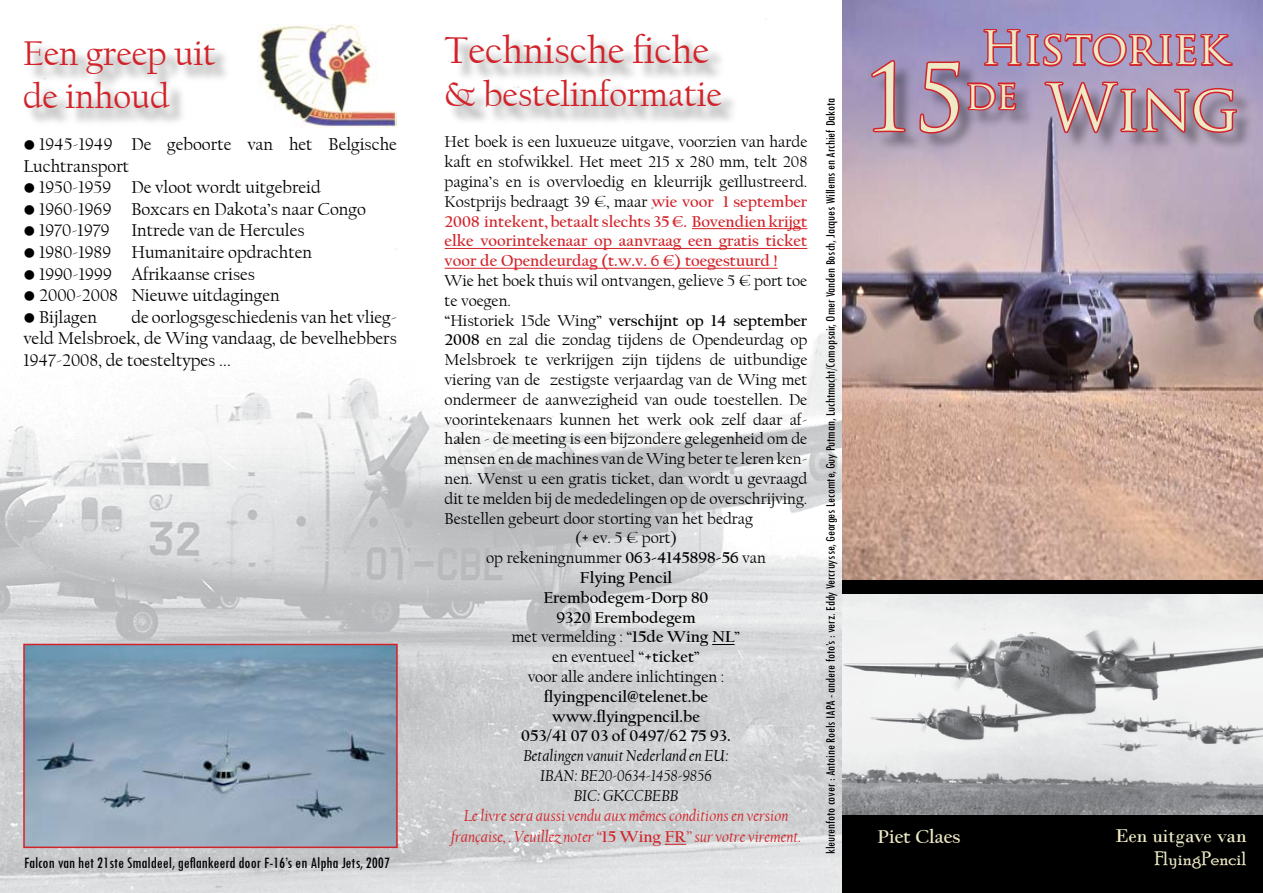
<style>
.page{position:relative;width:1263px;height:893px;background:#fff}
.page>*{position:absolute;margin:0;border:0;box-sizing:border-box;transform-origin:0 0}
.t1{font:90px "Trajan Pro";color:#efeac6}
.t2{font:63px "Trajan Pro";color:#efeac6}
.t3{font:45px "Trajan Pro";color:#efeac6}
.t4{font:39px "Californian FB";color:#d2232a}
.t5{font:36px/43.2px "Californian FB";color:#d2232a}
.t6{font:19.5px "Bodoni";color:#efeac6}
.t7{font:19.5px "Poor Richard";color:#efeac6}
.t8{font:700 19.5px "Californian FB";color:#efeac6}
.t9{font:18px/21.6px "Californian FB";color:#000}
.t10{font:16.5px/19.8px "Californian FB";color:#000;text-align:justify}
.t11{font:700 16.5px/19.8px "Californian FB";color:#000;text-align:center}
.t12{font:italic 16.5px/21.6px "Californian FB";color:#d2232a;text-align:center}
.t13{font:italic 16.5px/19.8px "Californian FB";color:#000;text-align:center}
.t14{font:500 condensed 16.5px "Tw Cen";color:#000}
.t15{font:500 condensed 13.5px "Tw Cen";color:#000}
.s1{font-weight:700;color:#d2232a}
.s2{font-weight:400}
.s3{font-weight:700}
.s4{font-weight:700;font-style:normal}
</style>
<div class="page">
<img style="left:0;top:19px;width:842px;height:874px">
<div style="left:842px;top:0;width:421px;height:893px;background:#000"></div>
<img style="left:842px;top:0;width:421px;height:580px">
<div style="left:447px;top:36px;width:293px;height:91px;background:#000;opacity:.57"></div>
<hr style="left:692px;top:228px;width:115px;height:1px;background:#d2232a">
<hr style="left:445px;top:248px;width:362px;height:1px;background:#d2232a">
<hr style="left:445px;top:268px;width:332px;height:1px;background:#d2232a">
<svg style="left:712px;top:644px;width:22px;height:1px"></svg>
<svg style="left:665px;top:844px;width:21px;height:1px"></svg>
<div style="left:25px;top:41px;width:208px;height:87px;background:#000;opacity:.57"></div>
<div style="left:873px;top:62px;width:383px;height:92px;background:#000;opacity:.35"></div>
<svg style="left:869px;top:59px;width:38px;height:75px;background:#a47490"></svg>
<svg style="left:918px;top:0;width:321px;height:157px;background:#aa85a4"></svg>
<img style="left:26px;top:647px;width:369px;height:198px">
<div style="left:23px;top:644px;width:375px;height:204px;border:2px solid #d2232a"></div>
<img style="left:257px;top:24px;width:140px;height:105px">
<img style="left:842px;top:595px;width:421px;height:219px">
<h3 class="t5" style="left:23px;top:32px;width:194px">Een greep uit de inhoud</h3>
<p class="t9" style="left:23px;top:133px;width:375px">• 1945-1949 De geboorte van het Belgische<br>Luchtransport</p>
<p class="t9" style="left:23px;top:177px;width:299px">• 1950-1959 De vloot wordt uitgebreid</p>
<p class="t9" style="left:23px;top:198px;width:344px">• 1960-1969 Boxcars en Dakota’s naar Congo</p>
<p class="t9" style="left:23px;top:220px;width:283px">• 1970-1979 Intrede van de Hercules</p>
<p class="t9" style="left:23px;top:241px;width:290px">• 1980-1989 Humanitaire opdrachten</p>
<p class="t9" style="left:23px;top:263px;width:233px">• 1990-1999 Afrikaanse crises</p>
<p class="t9" style="left:23px;top:285px;width:258px">• 2000-2008 Nieuwe uitdagingen</p>
<p class="t9" style="left:23px;top:306px;width:75px">• Bijlagen</p>
<p class="t9" style="left:23px;top:306px;width:375px;text-align:justify;text-indent:108px">de oorlogsgeschiedenis van het vlieg&shy;veld Melsbroek, de Wing vandaag, de bevelhebbers 1947-2008, de toesteltypes ...</p>
<p class="t14" style="left:24px;top:852px;width:367px">Falcon van het 21ste Smaldeel, geflankeerd door F-16’s en Alpha Jets, 2007</p>
<h3 class="t4" style="left:445px;top:29px;width:266px">Technische fiche</h3>
<h3 class="t5" style="left:445px;top:74px;width:279px">&amp; bestelinformatie</h3>
<p class="t10" style="left:445px;top:132px;width:364px">Het boek is een luxueuze uitgave, voorzien van harde kaft en stofwikkel. Het meet 215 x 280 mm, telt 208 pagina’s en is overvloedig en kleurrijk geïllustreerd.<br>Kostprijs bedraagt 39 €, maar <span class="s1">wie voor 1 september 2008 intekent, betaalt slechts 35 €. Bovendien krijgt elke voorintekenaar op aanvraag een gratis ticket voor de Opendeurdag (t.w.v. 6 €) toegestuurd !</span></p>
<p class="t10" style="left:445px;top:271px;width:364px">Wie het boek thuis wil ontvangen, gelieve 5 € port toe</p>
<p class="t10" style="left:445px;top:291px;width:68px">te voegen.</p>
<p class="t11" style="left:445px;top:310px;width:364px"><span class="s2">“Historiek 15de Wing”</span> verschijnt op 14 september</p>
<p class="t10" style="left:445px;top:330px;width:364px"><span class="s3">2008</span> en zal die zondag tijdens de Opendeurdag op</p>
<p class="t10" style="left:445px;top:350px;width:364px">Melsbroek te verkrijgen zijn tijdens de uitbundige</p>
<p class="t10" style="left:445px;top:370px;width:364px">viering van de zestigste verjaardag van de Wing met</p>
<p class="t10" style="left:445px;top:390px;width:364px">ondermeer de aanwezigheid van oude toestellen. De</p>
<p class="t10" style="left:445px;top:409px;width:364px">voorintekenaars kunnen het werk ook zelf daar af-</p>
<p class="t10" style="left:445px;top:429px;width:364px">halen - de meeting is een bijzondere gelegenheid om de</p>
<p class="t10" style="left:445px;top:449px;width:364px">mensen en de machines van de Wing beter te leren ken-</p>
<p class="t10" style="left:445px;top:469px;width:364px">nen. Wenst u een gratis ticket, dan wordt u gevraagd</p>
<p class="t10" style="left:445px;top:489px;width:364px">dit te melden bij de mededelingen op de overschrijving.</p>
<p class="t10" style="left:445px;top:508px;width:310px">Bestellen gebeurt door storting van het bedrag</p>
<p class="t10" style="left:575px;top:528px;width:103px">(+ ev. 5 € port)</p>
<p class="t10" style="left:486px;top:548px;width:281px">op rekeningnummer <span class="s3">063-4145898-56</span> van</p>
<p class="t11" style="left:580px;top:568px;width:94px">Flying Pencil</p>
<p class="t11" style="left:543px;top:588px;width:166px">Erembodegem-Dorp 80</p>
<p class="t11" style="left:556px;top:607px;width:141px">9320 Erembodegem</p>
<p class="t10" style="left:512px;top:627px;width:230px">met vermelding : “<span class="s3">15de Wing NL</span>”</p>
<p class="t10" style="left:552px;top:647px;width:149px">en eventueel “<span class="s3">+ticket</span>”</p>
<p class="t10" style="left:528px;top:667px;width:198px">voor alle andere inlichtingen :</p>
<p class="t11" style="left:521px;top:687px;width:211px">flyingpencil@telenet.be www.flyingpencil.be<br>053/41 07 03 of 0497/62 75 93.</p>
<p class="t13" style="left:523px;top:746px;width:207px">Betalingen vanuit Nederland en EU:<br>IBAN: BE20-0634-1458-9856<br>BIC: GKCCBEBB</p>
<p class="t12" style="left:451px;top:805px;width:351px">Le livre sera aussi vendu aux mêmes conditions en version française, . Veuillez noter “<span class="s4">15 Wing FR</span>” sur votre virement.</p>
<p class="t15" style="left:822px;top:854px;width:758px;rotate:-90deg">kleurenfoto cover : Antoine Roels IAPA - andere foto’s : verz. Eddy Vercruysse, Georges Lecomte, Guy Putman, Luchtmacht/Comopsair, Omer Vanden Bosch, Jacques Willems en Archief Dakota</p>
<h1 class="t1" style="left:863px;top:41px;width:104px">15</h1>
<h3 class="t3" style="left:981px;top:19px;width:249px">Historiek</h3>
<h2 class="t2" style="left:965px;top:68px;width:275px"><sup>de</sup> Wing</h2>
<p class="t8" style="left:878px;top:825px;width:84px">Piet Claes</p>
<p class="t6" style="left:1115px;top:824px;width:133px">Een uitgave van</p>
<p class="t7" style="left:1154px;top:847px;width:94px">FlyingPencil</p>
</div>
